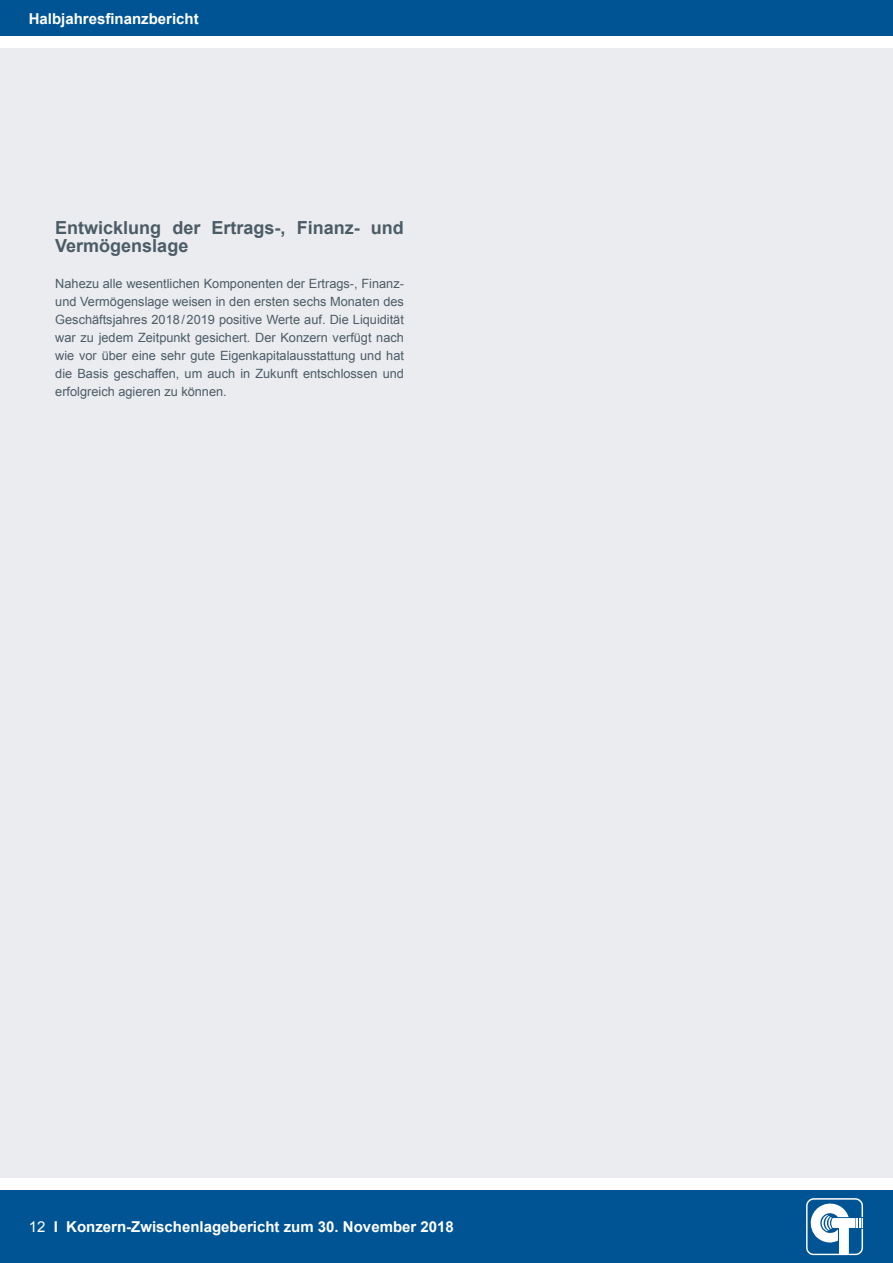
<style>
.page{position:relative;width:893px;height:1263px;background:#fff}
.page>*{position:absolute;margin:0;border:0;box-sizing:border-box;transform-origin:0 0}
.t1{font:700 18px/18px "Arial";color:#4b5c66}
.t2{font:700 15px "Arial";color:#fff}
.t3{font:12.75px/18px "Arial";color:#4b5c66;text-align:justify}
.s1{font-weight:400}
</style>
<div class="page">
<div style="left:0;top:49px;width:893px;height:1129px;background:#ebecf0"></div>
<div style="left:0;top:0;width:893px;height:36px;background:#005493"></div>
<div style="left:0;top:1191px;width:893px;height:72px;background:#005493"></div>
<svg style="left:806px;top:1198px;width:57px;height:57px"></svg>
<p class="t2" style="left:29px;top:8px;width:172px">Halbjahresfinanzbericht</p>
<h1 class="t1" style="left:55px;top:219px;width:350px">Entwicklung der Ertrags-, Finanz- und<br>Vermögenslage</h1>
<p class="t3" style="left:55px;top:275px;width:350px">Nahezu alle wesentlichen Komponenten der Ertrags-, Finanz&shy;und Vermögenslage weisen in den ersten sechs Monaten des Geschäftsjahres 2018/2019 positive Werte auf. Die Liquidität war zu jedem Zeitpunkt gesichert. Der Konzern verfügt nach wie vor über eine sehr gute Eigenkapitalausstattung und hat die Basis geschaffen, um auch in Zukunft entschlossen und erfolgreich agieren zu können.</p>
<p class="t2" style="left:29px;top:1217px;width:427px"><span class="s1">12</span> I Konzern-Zwischenlagebericht zum 30. November 2018</p>
</div>
